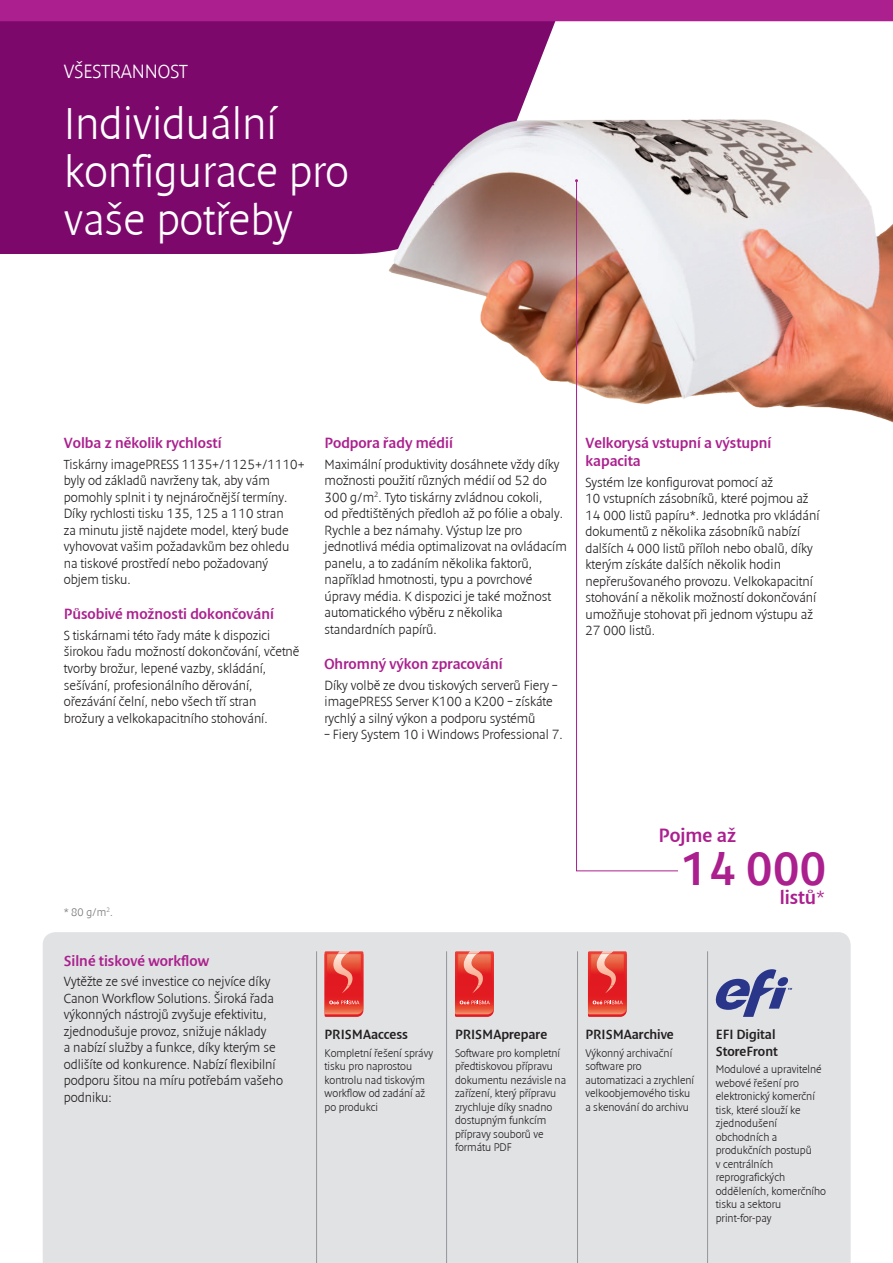
<style>
.page{position:relative;width:893px;height:1263px;background:#fff}
.page>*{position:absolute;margin:0;border:0;box-sizing:border-box;transform-origin:0 0}
.Body_Copy_2mm_Space{font:48px "Denda New CE";color:#ab208e}
.Heading_Medium{font:45px/48px "Denda New Light CE";color:#fff}
.Body_Copy_2mm_Space-2{font:19.5px "Denda New CE";color:#ab208e}
.Heading_Medium-2{font:19.5px "Denda New Light CE";color:#fff}
.Body_Copy_2mm_Space-3{font:15px/18px "Denda New CE";color:#ab208e}
.Body_Copy_2mm_Space-4{font:13.5px/16.5px "Denda New Light CE";color:#231f20}
.Body_Copy_2mm_Space-5{font:13.5px/16.5px "Denda New CE";color:#231f20}
.Body_Copy_2mm_Space-6{font:11.25px/13.5px "Denda New Light CE";color:#231f20}
.Body_Copy_2mm_Space-7{font:11.25px "Denda New Light CE";color:#76787b}
.s1{font-family:"Denda New Light CE"}
</style>
<div class="page">
<div style="left:43px;top:932px;width:808px;height:331px;background:#e1e2e4"></div>
<svg style="left:716px;top:969px;width:76px;height:48px;background:#959bbe"></svg>
<div style="left:0;top:106px;width:359px;height:148px;background:#7b086a"></div>
<svg style="left:0;top:0;width:893px;height:106px;fill:#7b086a"></svg>
<img style="left:359px;top:57px;width:534px;height:366px">
<hr style="left:316px;top:951px;width:1px;height:312px;background:#939598">
<hr style="left:446px;top:951px;width:1px;height:312px;background:#939598">
<hr style="left:577px;top:951px;width:1px;height:312px;background:#939598">
<hr style="left:707px;top:951px;width:1px;height:312px;background:#939598">
<svg style="left:576px;top:180px;width:103px;height:692px"></svg>
<svg style="left:588px;top:951px;width:39px;height:66px;background:#e84b42"></svg>
<svg style="left:455px;top:951px;width:39px;height:66px;background:#e84b42"></svg>
<svg style="left:325px;top:951px;width:38px;height:66px;background:#e84c43"></svg>
<p class="Heading_Medium-2" style="left:64px;top:60px;width:125px">VŠESTRANNOST</p>
<p class="Heading_Medium" style="left:64px;top:100px;width:286px">Individuální konfigurace pro vaše potřeby</p>
<p class="Body_Copy_2mm_Space-3" style="left:64px;top:434px;width:159px">Volba z několik rychlostí</p>
<p class="Body_Copy_2mm_Space-4" style="left:64px;top:456px;width:243px">Tiskárny imagePRESS 1135+/1125+/1110+ byly od základů navrženy tak, aby vám pomohly splnit i ty nejnáročnější termíny.<br>Díky rychlosti tisku 135, 125 a 110 stran<br>za minutu jistě najdete model, který bude vyhovovat vašim požadavkům bez ohledu na tiskové prostředí nebo požadovaný objem tisku.</p>
<p class="Body_Copy_2mm_Space-3" style="left:64px;top:606px;width:212px">Působivé možnosti dokončování</p>
<p class="Body_Copy_2mm_Space-4" style="left:64px;top:627px;width:237px">S tiskárnami této řady máte k dispozici širokou řadu možností dokončování, včetně tvorby brožur, lepené vazby, skládání, sešívání, profesionálního děrování, ořezávání čelní, nebo všech tří stran brožury a velkokapacitního stohování.</p>
<p class="Body_Copy_2mm_Space-3" style="left:325px;top:434px;width:130px">Podpora řady médií</p>
<p class="Body_Copy_2mm_Space-4" style="left:325px;top:456px;width:244px">Maximální produktivity dosáhnete vždy díky možnosti použití různých médií od 52 do 300 g/m<sup>2</sup>. Tyto tiskárny zvládnou cokoli,<br>od předtištěných předloh až po fólie a obaly.<br>Rychle a bez námahy. Výstup lze pro jednotlivá média optimalizovat na ovládacím panelu, a to zadáním několika faktorů, například hmotnosti, typu a povrchové úpravy média. K dispozici je také možnost automatického výběru z několika standardních papírů.</p>
<p class="Body_Copy_2mm_Space-3" style="left:325px;top:655px;width:180px">Ohromný výkon zpracování</p>
<p class="Body_Copy_2mm_Space-4" style="left:325px;top:677px;width:234px">Díky volbě ze dvou tiskových serverů Fiery – imagePRESS Server K100 a K200 – získáte rychlý a silný výkon a podporu systémů</p>
<p class="Body_Copy_2mm_Space-4" style="left:325px;top:726px;width:240px">– Fiery System 10 i Windows Professional 7.</p>
<p class="Body_Copy_2mm_Space-3" style="left:585px;top:434px;width:187px">Velkorysá vstupní a výstupní kapacita</p>
<p class="Body_Copy_2mm_Space-4" style="left:585px;top:474px;width:235px">Systém lze konfigurovat pomocí až<br>10 vstupních zásobníků, které pojmou až 14 000 listů papíru*. Jednotka pro vkládání dokumentů z několika zásobníků nabízí dalších 4 000 listů příloh nebo obalů, díky kterým získáte dalších několik hodin nepřerušovaného provozu. Velkokapacitní stohování a několik možností dokončování umožňuje stohovat při jednom výstupu až 27 000 listů.</p>
<p class="Body_Copy_2mm_Space-7" style="left:64px;top:905px;width:50px">* 80 g/m<sup>2</sup>.</p>
<p class="Body_Copy_2mm_Space-3" style="left:64px;top:952px;width:147px">Silné tiskové workflow</p>
<p class="Body_Copy_2mm_Space-4" style="left:64px;top:974px;width:221px">Vytěžte ze své investice co nejvíce díky Canon Workflow Solutions. Široká řada výkonných nástrojů zvyšuje efektivitu, zjednodušuje provoz, snižuje náklady<br>a nabízí služby a funkce, díky kterým se odlišíte od konkurence. Nabízí flexibilní podporu šitou na míru potřebám vašeho podniku:</p>
<p class="Body_Copy_2mm_Space-2" style="left:658px;top:824px;width:79px">Pojme až</p>
<p class="Body_Copy_2mm_Space" style="left:682px;top:841px;width:146px">14 000</p>
<p class="Body_Copy_2mm_Space-2" style="left:780px;top:886px;width:47px">listů<span class="s1">*</span></p>
<p class="Body_Copy_2mm_Space-5" style="left:325px;top:1027px;width:85px">PRISMAaccess</p>
<p class="Body_Copy_2mm_Space-6" style="left:325px;top:1046px;width:110px">Kompletní řešení správy tisku pro naprostou kontrolu nad tiskovým workflow od zadání až po produkci</p>
<p class="Body_Copy_2mm_Space-5" style="left:455px;top:1027px;width:94px">PRISMAprepare</p>
<p class="Body_Copy_2mm_Space-6" style="left:455px;top:1046px;width:113px">Software pro kompletní předtiskovou přípravu dokumentu nezávisle na zařízení, který přípravu zrychluje díky snadno dostupným funkcím přípravy souborů ve formátu PDF</p>
<p class="Body_Copy_2mm_Space-5" style="left:585px;top:1027px;width:90px">PRISMAarchive</p>
<p class="Body_Copy_2mm_Space-6" style="left:585px;top:1046px;width:110px">Výkonný archivační software pro automatizaci a zrychlení velkoobjemového tisku a skenování do archivu</p>
<p class="Body_Copy_2mm_Space-5" style="left:716px;top:1027px;width:64px">EFI Digital<br>StoreFront</p>
<p class="Body_Copy_2mm_Space-6" style="left:716px;top:1063px;width:112px">Modulové a upravitelné webové řešení pro elektronický komerční tisk, které slouží ke zjednodušení obchodních a produkčních postupů<br>v centrálních reprografických odděleních, komerčního tisku a sektoru print-for-pay</p>
</div>
